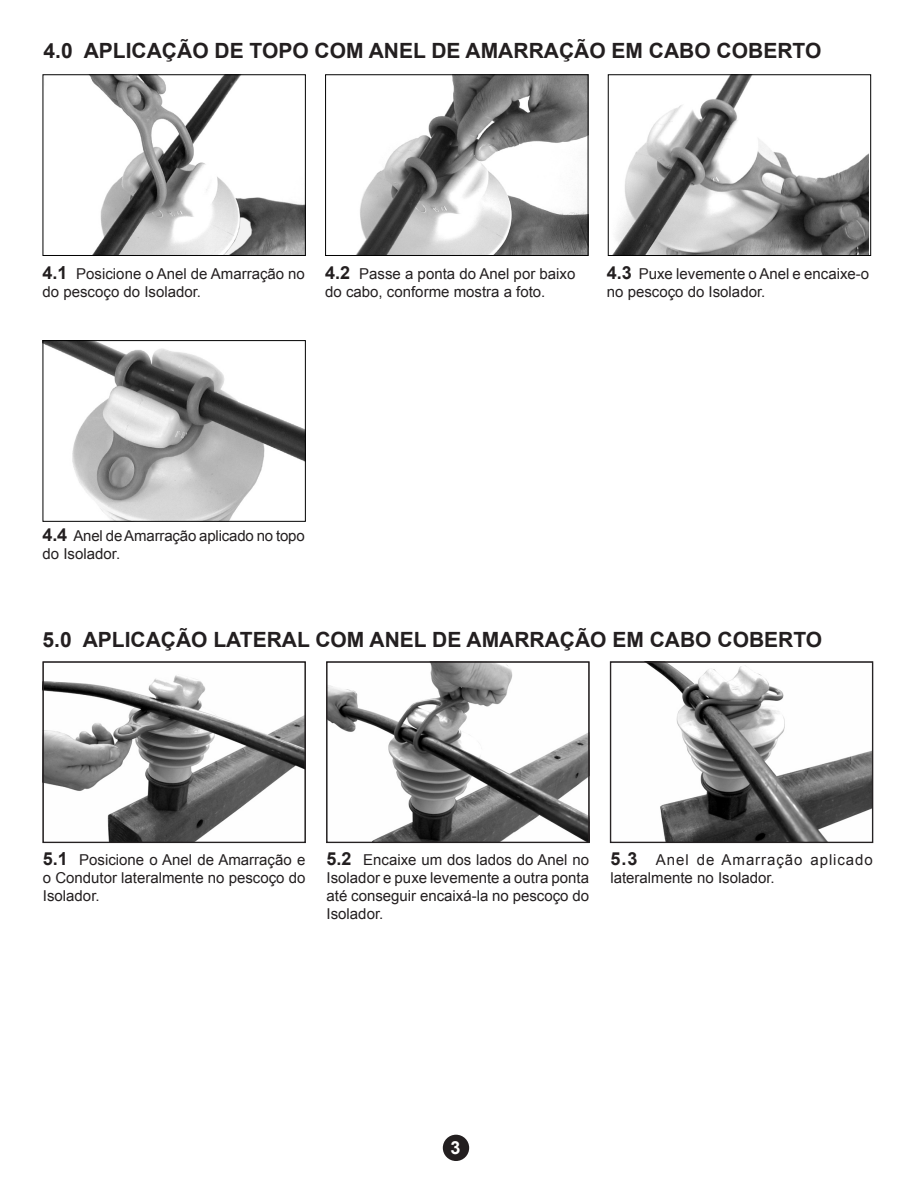
<style>
.page{position:relative;width:915px;height:1191px;background:#fff}
.page>*{position:absolute;margin:0;border:0;box-sizing:border-box;transform-origin:0 0}
.t1{font:700 21px "Arial";color:#231f20}
.t2{font:700 18px "Arial";color:#fff}
.t3{font:15px/18px "Arial";color:#231f20}
.t4{font:15px/18px "Arial";letter-spacing:.03em;color:#231f20}
.s1{font-weight:700;font-size:18px}
</style>
<div class="page">
<div style="left:442px;top:1134px;width:27px;height:27px;background:#231f20;border-radius:50%"></div>
<img style="left:45px;top:675px;width:258px;height:165px">
<div style="left:43px;top:662px;width:262px;height:180px;border:1px solid #231f20"></div>
<img style="left:328px;top:664px;width:259px;height:176px">
<div style="left:326px;top:662px;width:263px;height:180px;border:1px solid #231f20"></div>
<img style="left:648px;top:664px;width:222px;height:176px">
<div style="left:610px;top:662px;width:262px;height:180px;border:1px solid #231f20"></div>
<img style="left:90px;top:76px;width:213px;height:178px">
<div style="left:43px;top:74px;width:262px;height:182px;border:1px solid #000"></div>
<img style="left:356px;top:76px;width:230px;height:178px">
<div style="left:325px;top:74px;width:263px;height:182px;border:1px solid #000"></div>
<img style="left:613px;top:76px;width:255px;height:178px">
<div style="left:607px;top:74px;width:263px;height:182px;border:1px solid #000"></div>
<img style="left:45px;top:342px;width:258px;height:178px">
<div style="left:43px;top:340px;width:262px;height:182px;border:1px solid #000"></div>
<p class="t1" style="left:44px;top:36px;width:779px">4.0 APLICAÇÃO DE TOPO COM ANEL DE AMARRAÇÃO EM CABO COBERTO</p>
<p class="t3" style="left:43px;top:265px;width:264px"><span class="s1">4.1</span> Posicione o Anel de Amarração no do pescoço do Isolador.</p>
<p class="t3" style="left:325px;top:265px;width:251px"><span class="s1">4.2</span> Passe a ponta do Anel por baixo</p>
<p class="t3" style="left:325px;top:283px;width:222px">do cabo, conforme mostra a foto.</p>
<p class="t3" style="left:606px;top:265px;width:264px"><span class="s1">4.3</span> Puxe levemente o Anel e encaixe-o no pescoço do Isolador.</p>
<p class="t3" style="left:43px;top:527px;width:264px"><span class="s1">4.4</span> Anel de Amarração aplicado no topo do Isolador.</p>
<p class="t1" style="left:43px;top:625px;width:780px">5.0 APLICAÇÃO LATERAL COM ANEL DE AMARRAÇÃO EM CABO COBERTO</p>
<p class="t3" style="left:43px;top:851px;width:264px;text-align:justify"><span class="s1">5.1</span> Posicione o Anel de Amarração e o Condutor lateralmente no pescoço do Isolador.</p>
<p class="t3" style="left:326px;top:851px;width:264px;text-align:justify"><span class="s1">5.2</span> Encaixe um dos lados do Anel no Isolador e puxe levemente a outra ponta até conseguir encaixá-la no pescoço do Isolador.</p>
<p class="t4" style="left:610px;top:851px;width:264px"><span class="s1">5.3</span> Anel de Amarração aplicado lateralmente no Isolador.</p>
<p class="t2" style="left:450px;top:1135px;width:12px">3</p>
</div>
